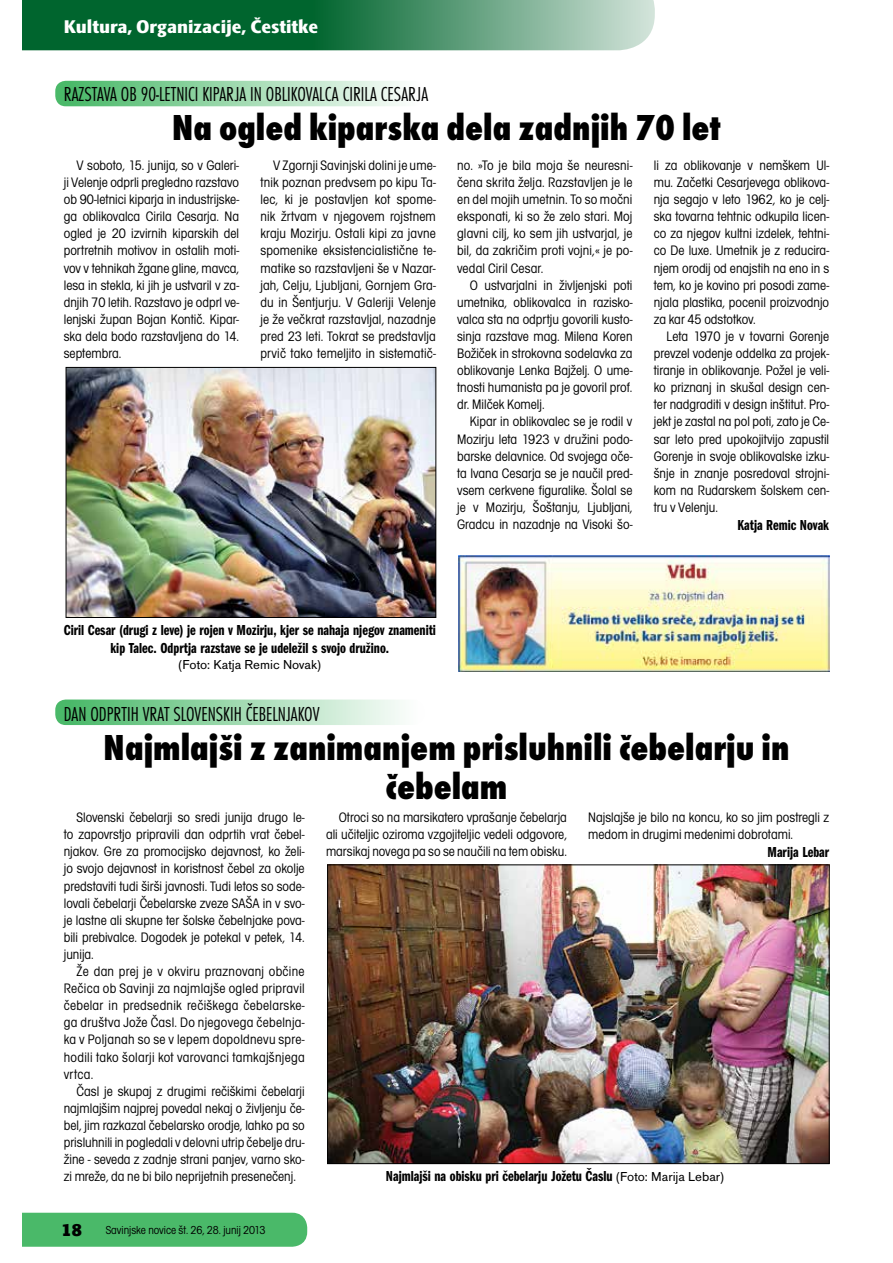
<style>
.page{position:relative;width:893px;height:1263px;background:#fff}
.page>*{position:absolute;margin:0;border:0;box-sizing:border-box;transform-origin:0 0}
.t1{font:37.5px/39px "Futura TEE Extr Bold Cond";color:#000;text-align:center}
.t2{font:21px "Futura TEE Ligh Cond";color:#000}
.t3{font:18px "Skoda Sans Black CE";color:#fff}
.t4{font:900 18px "Skoda Sans";color:#000}
.t5{font:15px/18px "Franklin Got Itc TEE Demi Comp";color:#000;text-align:center}
.t6{font:condensed 14.25px/17.1px "Avant Gar Got Itc TEE";color:#000;text-align:justify}
.t7{font:13.5px "Accius TEE";color:#000}
.t8{font:condensed 12px "Avant Gar Got Itc TEE";color:#000}
.s1{font-family:"Accius TEE";font-size:13.5px}
</style>
<div class="page">
<svg style="left:22px;top:0;width:633px;height:50px;background:#39875d"></svg>
<div style="left:22px;top:1213px;width:285px;height:34px;background:#4ab969"></div>
<div style="left:55px;top:699px;width:370px;height:26px;background:linear-gradient(to right,#43b663,#fff);border-radius:10px"></div>
<div style="left:55px;top:81px;width:370px;height:25px;background:linear-gradient(to right,#43b663,#fff);border-radius:10px"></div>
<img style="left:458px;top:556px;width:371px;height:116px">
<img style="left:68px;top:369px;width:366px;height:247px">
<div style="left:66px;top:367px;width:370px;height:251px;border:1px solid #000"></div>
<img style="left:329px;top:867px;width:498px;height:295px">
<div style="left:327px;top:865px;width:502px;height:299px;border:1px solid #000"></div>
<p class="t3" style="left:64px;top:16px;width:256px">Kultura, Organizacije, Čestitke</p>
<h2 class="t2" style="left:64px;top:82px;width:366px">RAZSTAVA OB 90-LETNICI KIPARJA IN OBLIKOVALCA CIRILA CESARJA</h2>
<h1 class="t1" style="left:172px;top:108px;width:550px">Na ogled kiparska dela zadnjih 70 let</h1>
<p class="t6" style="left:64px;top:157px;width:177px;text-indent:13px">V soboto, 15. junija, so v Galeri&shy;ji Velenje odprli pregledno razstavo ob 90-letnici kiparja in industrijske&shy;ga oblikovalca Cirila Cesarja. Na ogled je 20 izvirnih kiparskih del portretnih motivov in ostalih moti&shy;vov v tehnikah žgane gline, mavca, lesa in stekla, ki jih je ustvaril v za&shy;dnjih 70 letih. Razstavo je odprl ve&shy;lenjski župan Bojan Kontič. Kipar&shy;ska dela bodo razstavljena do 14. septembra.</p>
<p class="t6" style="left:260px;top:157px;width:177px;text-indent:13px">V Zgornji Savinjski dolini je ume&shy;tnik poznan predvsem po kipu Ta&shy;lec, ki je postavljen kot spome&shy;nik žrtvam v njegovem rojstnem kraju Mozirju. Ostali kipi za javne spomenike eksistencialistične te&shy;matike so razstavljeni še v Nazar&shy;jah, Celju, Ljubljani, Gornjem Gra&shy;du in Šentjurju. V Galeriji Velenje je že večkrat razstavljal, nazadnje pred 23 leti. Tokrat se predstavlja prvič tako temeljito in sistematič-</p>
<p class="t6" style="left:457px;top:157px;width:177px">no. »To je bila moja še neuresni&shy;čena skrita želja. Razstavljen je le en del mojih umetnin. To so močni eksponati, ki so že zelo stari. Moj glavni cilj, ko sem jih ustvarjal, je bil, da zakričim proti vojni,« je po&shy;vedal Ciril Cesar.</p>
<p class="t6" style="left:457px;top:277px;width:177px;text-indent:13px">O ustvarjalni in življenjski poti umetnika, oblikovalca in razisko&shy;valca sta na odprtju govorili kusto&shy;sinja razstave mag. Milena Koren Božiček in strokovna sodelavka za oblikovanje Lenka Bajželj. O ume&shy;tnosti humanista pa je govoril prof. dr. Milček Komelj.</p>
<p class="t6" style="left:457px;top:413px;width:177px;text-indent:13px">Kipar in oblikovalec se je rodil v Mozirju leta 1923 v družini podo&shy;barske delavnice. Od svojega oče&shy;ta Ivana Cesarja se je naučil pred&shy;vsem cerkvene figuralike. Šolal se je v Mozirju, Šoštanju, Ljubljani, Gradcu in nazadnje na Visoki šo-</p>
<p class="t6" style="left:654px;top:157px;width:177px">li za oblikovanje v nemškem Ul&shy;mu. Začetki Cesarjevega oblikova&shy;nja segajo v leto 1962, ko je celj&shy;ska tovarna tehtnic odkupila licen&shy;co za njegov kultni izdelek, tehtni&shy;co De luxe. Umetnik je z reducira&shy;njem orodij od enajstih na eno in s tem, ko je kovino pri posodi zame&shy;njala plastika, pocenil proizvodnjo za kar 45 odstotkov.</p>
<p class="t6" style="left:654px;top:328px;width:177px;text-indent:13px">Leta 1970 je v tovarni Gorenje prevzel vodenje oddelka za projek&shy;tiranje in oblikovanje. Požel je veli&shy;ko priznanj in skušal design cen&shy;ter nadgraditi v design inštitut. Pro&shy;jekt je zastal na pol poti, zato je Ce&shy;sar leto pred upokojitvijo zapustil Gorenje in svoje oblikovalske izku&shy;šnje in znanje posredoval strojni&shy;kom na Rudarskem šolskem cen&shy;tru v Velenju.</p>
<p class="t5" style="left:737px;top:516px;width:93px">Katja Remic Novak</p>
<p class="t5" style="left:64px;top:621px;width:374px">Ciril Cesar (drugi z leve) je rojen v Mozirju, kjer se nahaja njegov znameniti kip Talec. Odprtja razstave se je udeležil s svojo družino.</p>
<p class="t7" style="left:179px;top:657px;width:144px">(Foto: Katja Remic Novak)</p>
<h2 class="t2" style="left:64px;top:702px;width:257px">DAN ODPRTIH VRAT SLOVENSKIH ČEBELNJAKOV</h2>
<h1 class="t1" style="left:104px;top:728px;width:687px">Najmlajši z zanimanjem prisluhnili čebelarju in čebelam</h1>
<p class="t6" style="left:64px;top:809px;width:242px;text-indent:13px">Slovenski čebelarji so sredi junija drugo le&shy;to zapovrstjo pripravili dan odprtih vrat čebel&shy;njakov. Gre za promocijsko dejavnost, ko želi&shy;jo svojo dejavnost in koristnost čebel za okolje predstaviti tudi širši javnosti. Tudi letos so sode&shy;lovali čebelarji Čebelarske zveze SAŠA in v svo&shy;je lastne ali skupne ter šolske čebelnjake pova&shy;bili prebivalce. Dogodek je potekal v petek, 14. junija.</p>
<p class="t6" style="left:64px;top:963px;width:242px;text-indent:13px">Že dan prej je v okviru praznovanj občine Rečica ob Savinji za najmlajše ogled pripravil čebelar in predsednik rečiškega čebelarske&shy;ga društva Jože Časl. Do njegovega čebelnja&shy;ka v Poljanah so se v lepem dopoldnevu spre&shy;hodili tako šolarji kot varovanci tamkajšnjega vrtca.</p>
<p class="t6" style="left:64px;top:1083px;width:242px;text-indent:13px">Časl je skupaj z drugimi rečiškimi čebelarji najmlajšim najprej povedal nekaj o življenju če&shy;bel, jim razkazal čebelarsko orodje, lahko pa so prisluhnili in pogledali v delovni utrip čebelje dru&shy;žine - seveda z zadnje strani panjev, varno sko&shy;zi mreže, da ne bi bilo neprijetnih presenečenj.</p>
<p class="t4" style="left:62px;top:1219px;width:22px">18</p>
<p class="t8" style="left:106px;top:1223px;width:161px">Savinjske novice št. 26, 28. junij 2013</p>
<p class="t6" style="left:326px;top:809px;width:242px;text-indent:13px">Otroci so na marsikatero vprašanje čebelarja ali učiteljic oziroma vzgojiteljic vedeli odgovore, marsikaj novega pa so se naučili na tem obisku.</p>
<p class="t6" style="left:588px;top:809px;width:242px">Najslajše je bilo na koncu, ko so jim postregli z medom in drugimi medenimi dobrotami.</p>
<p class="t5" style="left:767px;top:843px;width:63px">Marija Lebar</p>
<p class="t5" style="left:386px;top:1167px;width:340px">Najmlajši na obisku pri čebelarju Jožetu Časlu <span class="s1">(Foto: Marija Lebar)</span></p>
</div>
